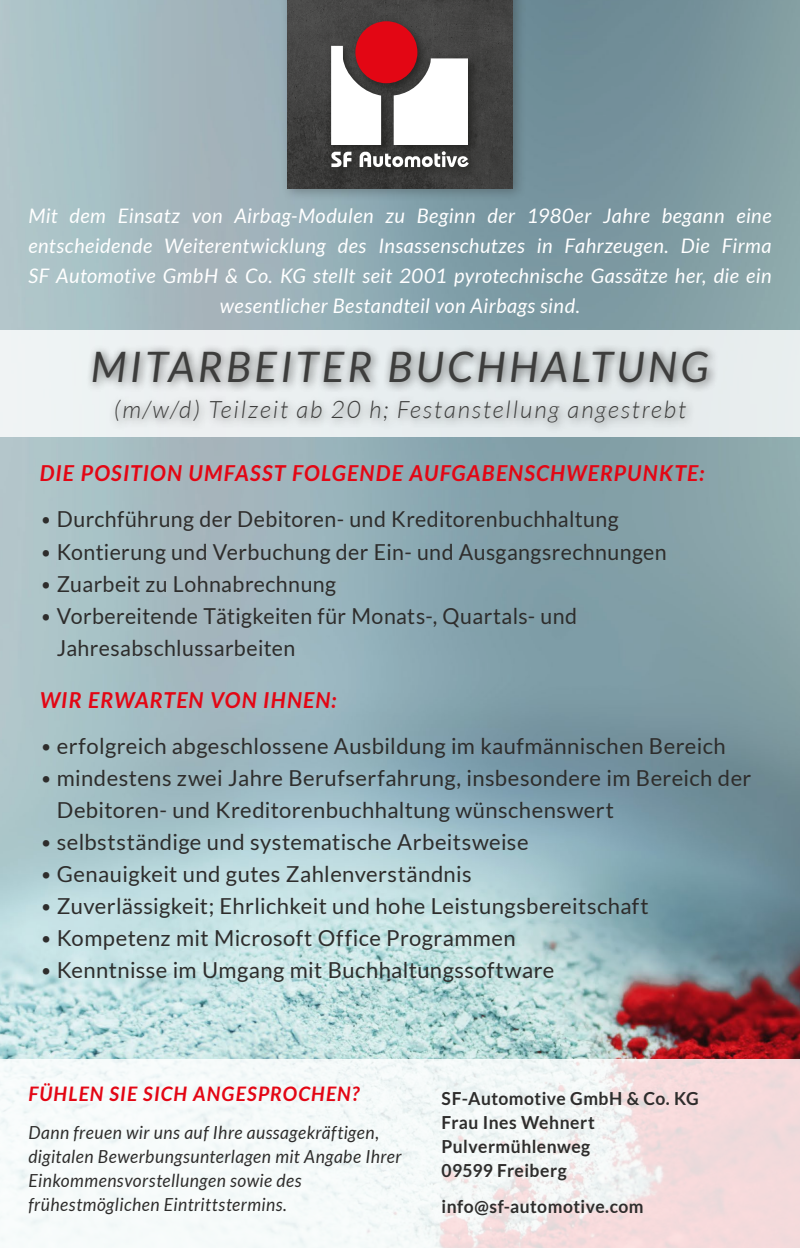
<style>
.page{position:relative;width:800px;height:1248px;background:#fff}
.page>*{position:absolute;margin:0;border:0;box-sizing:border-box;transform-origin:0 0}
.t1{font:italic 42px "Lato";letter-spacing:.08em;color:#3d3d3c}
.t2{font:italic 300 24px "Lato";letter-spacing:.08em;color:#3d3d3c}
.t3{font:22px/32px "Lato";letter-spacing:.02em;color:#2e2d2c}
.t4{font:italic 700 22px "Lato";letter-spacing:.055em;color:#e30614}
.t5{font:italic 20px/30px "Lato";letter-spacing:.025em;color:#fff;text-align:center}
.t6{font:italic 700 20px "Lato";letter-spacing:.06em;color:#e30614}
.t7{font:italic 18px/24px "Lato";letter-spacing:.025em;color:#2e2d2c}
.t8{font:700 18px/24px "Lato";letter-spacing:.025em;color:#2e2d2c}
.s1{font-weight:300}
</style>
<div class="page">
<img style="left:0;top:0;width:799px;height:1059px">
<div style="left:0;top:330px;width:799px;height:107px;background:#e9eff0"></div>
<div style="left:86px;top:344px;width:633px;height:90px;background:#1d1d1b;opacity:.7"></div>
<svg style="left:0;top:1059px;width:799px;height:188px;fill:#f5f9f8"></svg>
<div style="left:280px;top:0;width:246px;height:202px;background:#1d1d1b;opacity:.3"></div>
<img style="left:287px;top:0;width:225px;height:189px">
<div style="left:326px;top:16px;width:154px;height:163px;background:#1d1d1b;opacity:.75"></div>
<svg style="left:331px;top:151px;width:137px;height:16px"></svg>
<svg style="left:393px;top:58px;width:75px;height:87px"></svg>
<svg style="left:331px;top:46px;width:50px;height:99px"></svg>
<div style="left:355px;top:21px;width:62px;height:62px;background:#e30614;border-radius:50%"></div>
<p class="t5" style="left:28px;top:201px;width:744px">Mit dem Einsatz von Airbag-Modulen zu Beginn der 1980er Jahre begann eine entscheidende Weiterentwicklung des Insassenschutzes in Fahrzeugen. Die Firma SF -Automotive GmbH &amp; Co. KG stellt seit 2001 pyrotechnische Gassätze her, die ein wesentlicher Bestandteil von Airbags sind.</p>
<h1 class="t1" style="left:91px;top:343px;width:619px">MITARBEITER BUCHHALTUNG</h1>
<p class="t2" style="left:114px;top:397px;width:573px">(m/w/d) Teilzeit ab 20 h; Festanstellung angestrebt</p>
<p class="t4" style="left:40px;top:461px;width:666px">DIE POSITION UMFASST FOLGENDE AUFGABENSCHWERPUNKTE:</p>
<p class="t3" style="left:40px;top:503px;width:580px"><span class="s1">•</span> Durchführung der Debitoren- und Kreditorenbuchhaltung</p>
<p class="t3" style="left:40px;top:535px;width:628px"><span class="s1">•</span> Kontierung und Verbuchung der Ein- und Ausgangsrechnungen</p>
<p class="t3" style="left:40px;top:567px;width:298px"><span class="s1">•</span> Zuarbeit zu Lohnabrechnung</p>
<p class="t3" style="left:57px;top:599px;width:522px;text-indent:-17px"><span class="s1">•</span> Vorbereitende Tätigkeiten für Monats-, Quartals- und<br>Jahresabschlussarbeiten</p>
<p class="t4" style="left:40px;top:687px;width:298px">WIR ERWARTEN VON IHNEN:</p>
<p class="t3" style="left:40px;top:729px;width:687px"><span class="s1">•</span> erfolgreich abgeschlossene Ausbildung im kaufmännischen Bereich</p>
<p class="t3" style="left:57px;top:761px;width:696px;text-indent:-17px"><span class="s1">•</span> mindestens zwei Jahre Berufserfahrung, insbesondere im Bereich der<br>Debitoren- und Kreditorenbuchhaltung wünschenswert</p>
<p class="t3" style="left:40px;top:825px;width:490px"><span class="s1">•</span> selbstständige und systematische Arbeitsweise</p>
<p class="t3" style="left:40px;top:857px;width:433px"><span class="s1">•</span> Genauigkeit und gutes Zahlenverständnis</p>
<p class="t3" style="left:40px;top:889px;width:610px"><span class="s1">•</span> Zuverlässigkeit; Ehrlichkeit und hohe Leistungsbereitschaft</p>
<p class="t3" style="left:40px;top:921px;width:477px"><span class="s1">•</span> Kompetenz mit Microsoft Office Programmen</p>
<p class="t3" style="left:40px;top:953px;width:516px"><span class="s1">•</span> Kenntnisse im Umgang mit Buchhaltungssoftware</p>
<p class="t6" style="left:28px;top:1082px;width:332px">FÜHLEN SIE SICH ANGESPROCHEN?</p>
<p class="t7" style="left:28px;top:1120px;width:374px">Dann freuen wir uns auf Ihre aussagekräftigen, digitalen Bewerbungsunterlagen mit Angabe Ihrer Einkommensvorstellungen sowie des frühestmöglichen Eintrittstermins.</p>
<p class="t8" style="left:441px;top:1085px;width:259px">SF-Automotive GmbH &amp; Co. KG<br>Frau Ines Wehnert<br>Pulvermühlenweg<br>09599 Freiberg</p>
<p class="t8" style="left:441px;top:1193px;width:203px">info@sf-automotive.com</p>
</div>
